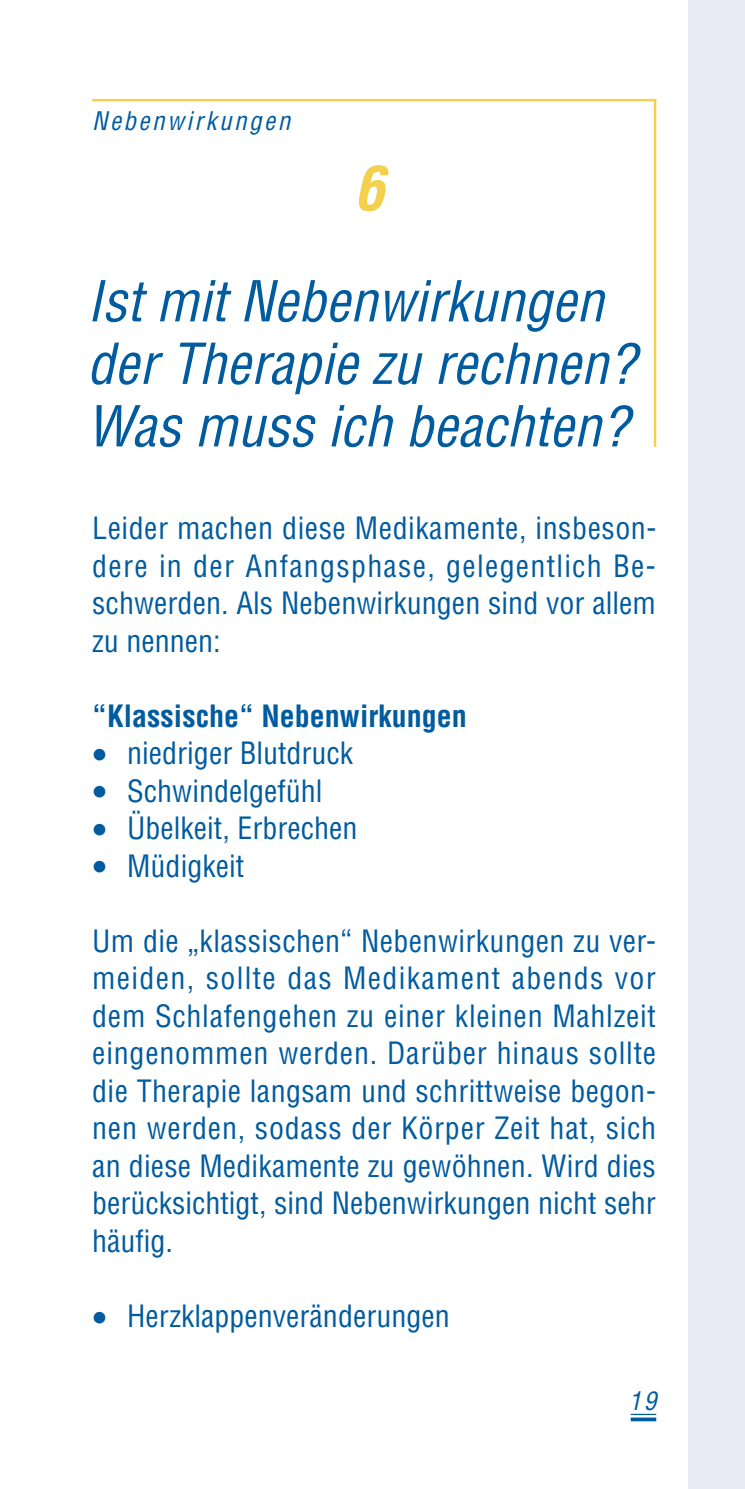
<style>
.page{position:relative;width:745px;height:1489px;background:#fff}
.page>*{position:absolute;margin:0;border:0;box-sizing:border-box;transform-origin:0 0}
.t1{font:italic 700 condensed 60px "Helvetica";color:#f3d14d}
.t2{font:italic condensed 55px/62.5px "Helvetica";color:#005b9f}
.t3{font:condensed 30px/37.5px "Helvetica";color:#005b9f;text-align:justify}
.t4{font:700 condensed 30px "Helvetica";color:#005b9f}
.t5{font:italic condensed 25px "Helvetica";letter-spacing:.1em;color:#005b9f}
</style>
<div class="page">
<svg style="left:630px;top:1413px;width:25px;height:1px"></svg>
<svg style="left:630px;top:1417px;width:25px;height:4px"></svg>
<div style="left:687px;top:0;width:57px;height:1488px;background:#e9ebf5"></div>
<hr style="left:92px;top:99px;width:564px;height:2px;background:#f3d14d">
<hr style="left:653px;top:99px;width:3px;height:347px;background:#f3d14d">
<p class="t5" style="left:92px;top:106px;width:199px">Nebenwirkungen</p>
<h1 class="t1" style="left:353px;top:152px;width:31px">6</h1>
<h2 class="t2" style="left:87px;top:269px;width:550px">Ist mit Nebenwirkungen der Therapie zu rechnen?<br>Was muss ich beachten?</h2>
<p class="t3" style="left:92px;top:509px;width:565px">Leider machen diese Medikamente, insbeson&shy;dere in der Anfangsphase, gelegentlich Be&shy;schwerden. Als Nebenwirkungen sind vor allem zu nennen:</p>
<p class="t4" style="left:92px;top:697px;width:376px">“Klassische“ Nebenwirkungen</p>
<p class="t3" style="left:92px;top:734px;width:262px">● niedriger Blutdruck</p>
<p class="t3" style="left:92px;top:771px;width:231px">● Schwindelgefühl</p>
<p class="t3" style="left:92px;top:809px;width:266px">● Übelkeit, Erbrechen</p>
<p class="t3" style="left:92px;top:846px;width:153px">● Müdigkeit</p>
<p class="t3" style="left:92px;top:921px;width:565px">Um die „klassischen“ Nebenwirkungen zu ver&shy;meiden, sollte das Medikament abends vor dem Schlafengehen zu einer kleinen Mahlzeit eingenommen werden. Darüber hinaus sollte die Therapie langsam und schrittweise begon&shy;nen werden, sodass der Körper Zeit hat, sich an diese Medikamente zu gewöhnen. Wird dies berücksichtigt, sind Nebenwirkungen nicht sehr häufig.</p>
<p class="t3" style="left:92px;top:1296px;width:359px">● Herzklappenveränderungen</p>
<p class="t5" style="left:628px;top:1384px;width:29px">19</p>
</div>
